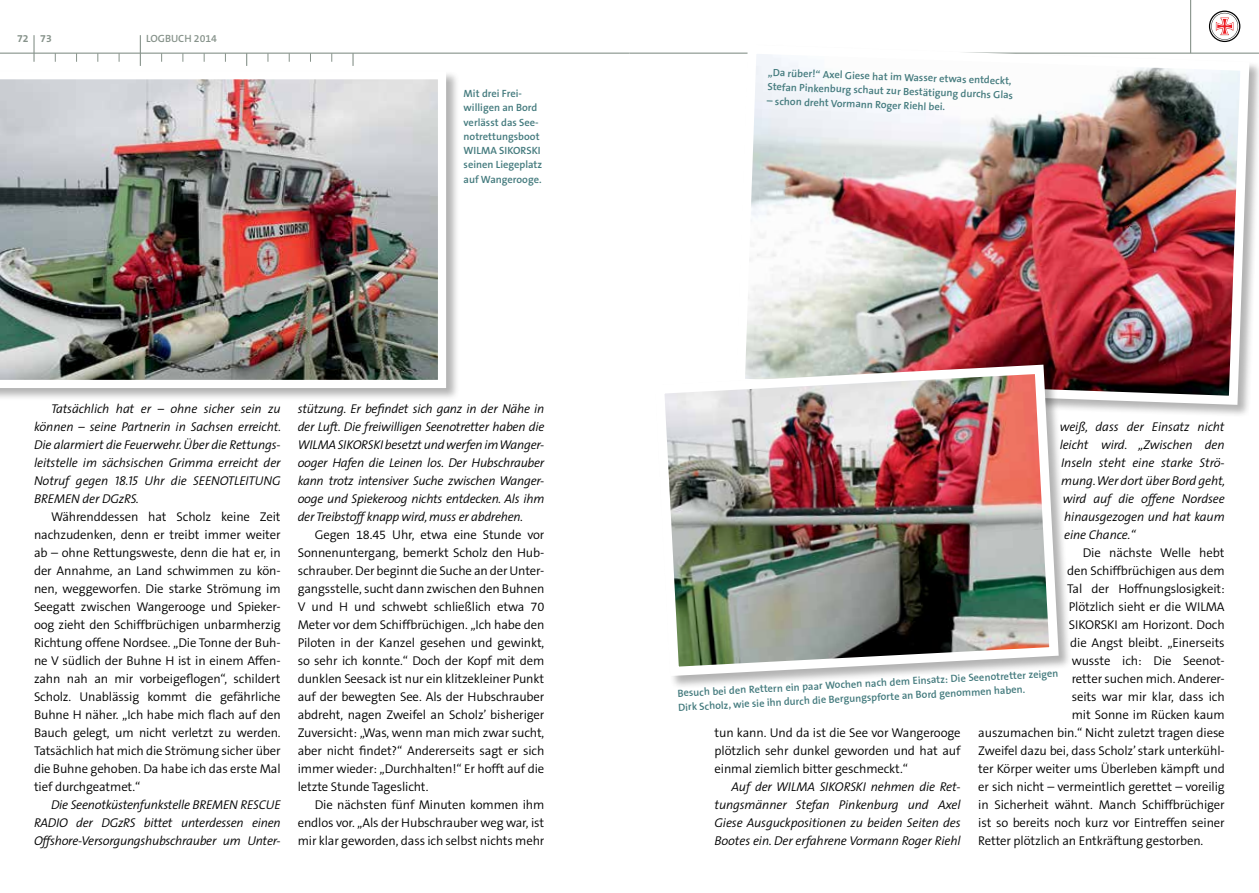
<style>
.page{position:relative;width:1259px;height:893px;background:#fff}
.page>*{position:absolute;margin:0;border:0;box-sizing:border-box;transform-origin:0 0}
.t1{font:300 12.75px/18px "The Sans B4";letter-spacing:-.01em;color:#000;text-align:justify}
.t2{font:italic 300 12.75px/18px "The Sans";letter-spacing:-.01em;color:#000;text-align:justify}
.t3{font:600 10.5px/14.2px "The Sans B6";color:#437a7d}
.t4{font:600 10.5px "The Sans B6";color:#87938b}
.t5{font:700 10.5px "The Sans B7";color:#87938b}
.s1{font-family:"The Sans Semi Light Caps";font-weight:400}
</style>
<div class="page">
<hr style="left:1190px;top:0;width:1px;height:53px;background:#87938b">
<hr style="left:0;top:53px;width:629px;height:1px;background:#87938b">
<hr style="left:140px;top:35px;width:1px;height:31px;background:#87938b">
<svg style="left:246px;top:54px;width:1px;height:12px"></svg>
<svg style="left:352px;top:53px;width:1px;height:13px"></svg>
<hr style="left:33px;top:35px;width:2px;height:27px;background:#87938b">
<hr style="left:629px;top:53px;width:630px;height:1px;background:#87938b">
<svg style="left:1207px;top:9px;width:34px;height:34px"></svg>
<svg style="left:1209px;top:11px;width:31px;height:29px"></svg>
<img style="left:731px;top:40px;width:523px;height:369px">
<div style="left:0;top:70px;width:459px;height:332px;background:#000;opacity:.3"></div>
<img style="left:0;top:71px;width:446px;height:317px">
<div style="left:654px;top:364px;width:418px;height:325px;background:#000;opacity:.3"></div>
<img style="left:654px;top:360px;width:409px;height:321px">
<p class="t5" style="left:17px;top:33px;width:36px">72 73</p>
<p class="t4" style="left:146px;top:33px;width:72px">LOGBUCH 2014</p>
<p class="t3" style="left:463px;top:87px;width:80px">Mit drei Frei&shy;willigen an Bord verlässt das See&shy;notrettungsboot<br>WILMA SIKORSKI seinen Liegeplatz auf Wangerooge.</p>
<p class="t2" style="left:34px;top:399px;width:249px;text-indent:17px">Tatsächlich hat er – ohne sicher sein zu können – seine Partnerin in Sachsen erreicht.<br>Die alarmiert die Feuerwehr. Über die Rettungs&shy;leitstelle im sächsischen Grimma erreicht der Notruf gegen <span class="s1">18.15</span> Uhr die SEENOTLEITUNG BREMEN der DGzRS.</p>
<p class="t1" style="left:34px;top:508px;width:248px;text-indent:17px">Währenddessen hat Scholz keine Zeit nachzudenken, denn er treibt immer weiter ab – ohne Rettungsweste, denn die hat er, in der Annahme, an Land schwimmen zu kön&shy;nen, weggeworfen. Die starke Strömung im Seegatt zwischen Wangerooge und Spieker&shy;oog zieht den Schiffbrüchigen unbarmherzig Richtung offene Nordsee. „Die Tonne der Buh&shy;ne V südlich der Buhne H ist in einem Affen&shy;zahn nah an mir vorbeigeflogen“, schildert Scholz. Unablässig kommt die gefährliche Buhne H näher. „Ich habe mich flach auf den Bauch gelegt, um nicht verletzt zu werden.<br>Tatsächlich hat mich die Strömung sicher über die Buhne gehoben. Da habe ich das erste Mal tief durchgeatmet.“</p>
<p class="t2" style="left:34px;top:796px;width:248px;text-indent:17px">Die Seenotküstenfunkstelle BREMEN RESCUE RADIO der DGzRS bittet unterdessen einen Offshore-Versorgungshubschrauber um Unter-</p>
<p class="t2" style="left:298px;top:400px;width:248px">stützung. Er befindet sich ganz in der Nähe in der Luft. Die freiwilligen Seenotretter haben die WILMA SIKORSKI besetzt und werfen im Wanger&shy;ooger Hafen die Leinen los. Der Hubschrauber kann trotz intensiver Suche zwischen Wanger&shy;ooge und Spiekeroog nichts entdecken. Als ihm der Treibstoff knapp wird, muss er abdrehen.</p>
<p class="t1" style="left:298px;top:526px;width:248px;text-indent:17px">Gegen 18.45 Uhr, etwa eine Stunde vor Sonnenuntergang, bemerkt Scholz den Hub&shy;schrauber. Der beginnt die Suche an der Unter&shy;gangsstelle, sucht dann zwischen den Buhnen V und H und schwebt schließlich etwa 70<br>Meter vor dem Schiffbrüchigen. „Ich habe den Piloten in der Kanzel gesehen und gewinkt, so sehr ich konnte.“ Doch der Kopf mit dem dunklen Seesack ist nur ein klitzekleiner Punkt auf der bewegten See. Als der Hubschrauber abdreht, nagen Zweifel an Scholz’ bisheriger Zuversicht: „Was, wenn man mich zwar sucht, aber nicht findet?“ Andererseits sagt er sich immer wieder: „Durchhalten!“ Er hofft auf die letzte Stunde Tageslicht.</p>
<p class="t1" style="left:298px;top:796px;width:248px;text-indent:17px">Die nächsten fünf Minuten kommen ihm endlos vor. „Als der Hubschrauber weg war, ist mir klar geworden, dass ich selbst nichts mehr</p>
<p class="t3" style="left:768px;top:66px;width:247px;rotate:2deg">„Da rüber!“ Axel Giese hat im Wasser etwas entdeckt,<br>Stefan Pinkenburg schaut zur Bestätigung durchs Glas</p>
<p class="t3" style="left:767px;top:94px;width:180px;rotate:2deg">– schon dreht Vormann Roger Riehl bei.</p>
<p class="t2" style="left:1059px;top:418px;width:166px">weiß, dass der Einsatz nicht</p>
<p class="t2" style="left:1059px;top:436px;width:167px">leicht wird. „Zwischen den</p>
<p class="t2" style="left:1061px;top:454px;width:165px">Inseln steht eine starke Strö-</p>
<p class="t2" style="left:1061px;top:472px;width:166px">mung. Wer dort über Bord geht,</p>
<p class="t2" style="left:1062px;top:490px;width:164px">wird auf die offene Nordsee</p>
<p class="t2" style="left:1064px;top:508px;width:162px">hinausgezogen und hat kaum</p>
<p class="t2" style="left:1064px;top:526px;width:73px">eine Chance.“</p>
<p class="t1" style="left:1082px;top:545px;width:143px">Die nächste Welle hebt</p>
<p class="t1" style="left:1067px;top:563px;width:159px">den Schiffbrüchigen aus dem</p>
<p class="t1" style="left:1067px;top:581px;width:159px">Tal der Hoffnungslosigkeit:</p>
<p class="t1" style="left:1068px;top:599px;width:157px">Plötzlich sieht er die WILMA</p>
<p class="t1" style="left:1068px;top:617px;width:157px">SIKORSKI am Horizont. Doch</p>
<p class="t1" style="left:1070px;top:635px;width:156px">die Angst bleibt. „Einerseits</p>
<p class="t1" style="left:1071px;top:653px;width:153px">wusste ich: Die Seenot-</p>
<p class="t1" style="left:1071px;top:671px;width:154px">retter suchen mich. Anderer-</p>
<p class="t1" style="left:1071px;top:689px;width:155px">seits war mir klar, dass ich</p>
<p class="t1" style="left:1071px;top:707px;width:154px">mit Sonne im Rücken kaum</p>
<p class="t1" style="left:978px;top:725px;width:248px">auszumachen bin.“ Nicht zuletzt tragen diese</p>
<p class="t1" style="left:978px;top:743px;width:248px">Zweifel dazu bei, dass Scholz’ stark unterkühl-</p>
<p class="t1" style="left:978px;top:761px;width:248px">ter Körper weiter ums Überleben kämpft und</p>
<p class="t1" style="left:978px;top:779px;width:248px">er sich nicht – vermeintlich gerettet – voreilig</p>
<p class="t1" style="left:978px;top:797px;width:248px">in Sicherheit wähnt. Manch Schiffbrüchiger</p>
<p class="t1" style="left:978px;top:815px;width:248px">ist so bereits noch kurz vor Eintreffen seiner</p>
<p class="t1" style="left:978px;top:833px;width:227px">Retter plötzlich an Entkräftung gestorben.</p>
<p class="t3" style="left:677px;top:686px;width:383px;rotate:-3deg">Besuch bei den Rettern ein paar Wochen nach dem Einsatz: Die Seenotretter zeigen<br>Dirk Scholz, wie sie ihn durch die Bergungspforte an Bord genommen haben.</p>
<p class="t1" style="left:714px;top:724px;width:248px">tun kann. Und da ist die See vor Wangerooge plötzlich sehr dunkel geworden und hat auf einmal ziemlich bitter geschmeckt.“</p>
<p class="t2" style="left:714px;top:778px;width:248px;text-indent:17px">Auf der WILMA SIKORSKI nehmen die Ret&shy;tungsmänner Stefan Pinkenburg und Axel Giese Ausguckpositionen zu beiden Seiten des Bootes ein. Der erfahrene Vormann Roger Riehl</p>
</div>
